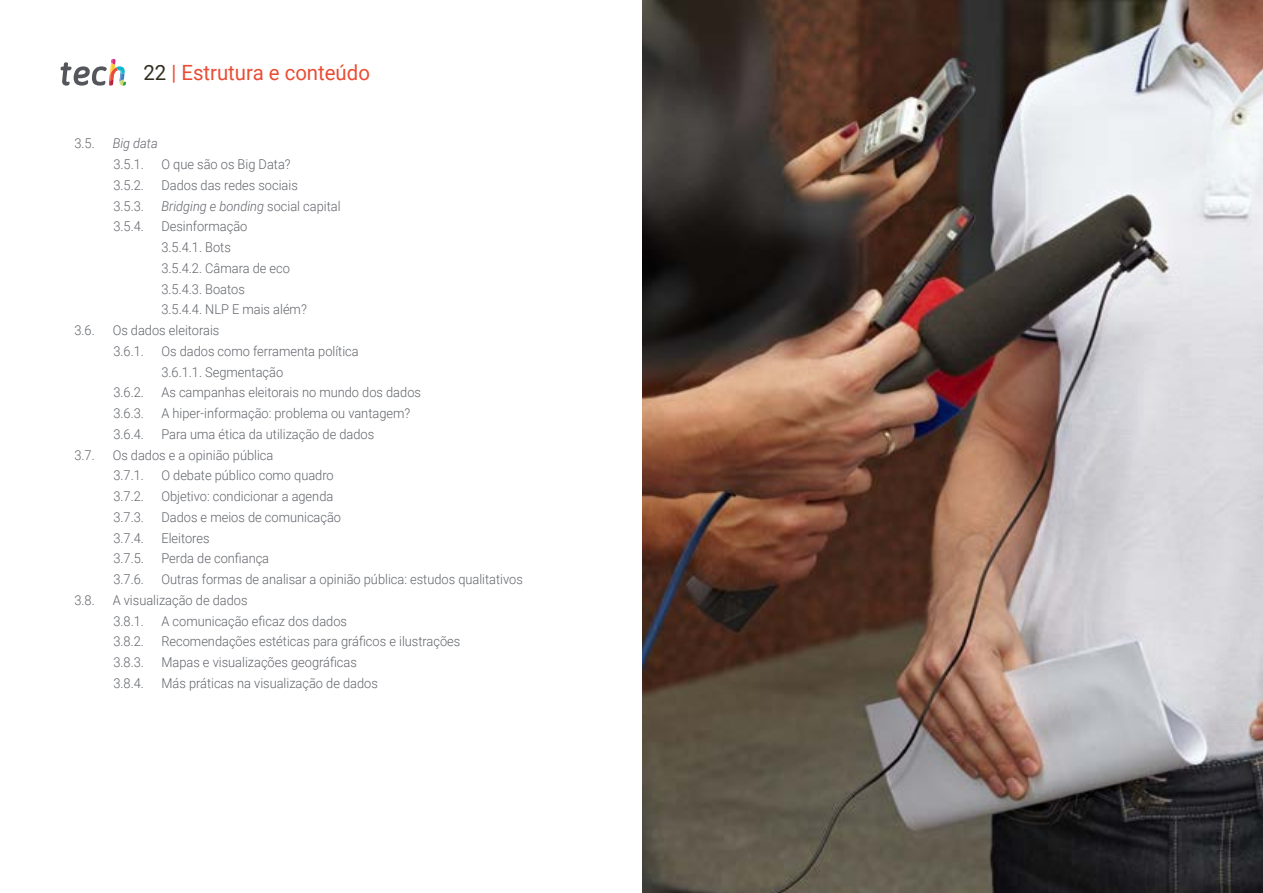
<style>
.page{position:relative;width:1263px;height:893px;background:#fff}
.page>*{position:absolute;margin:0;border:0;box-sizing:border-box;transform-origin:0 0}
.t1{font:21px "Roboto";color:#e94d35}
.t2{font:300 13.5px/20.7px "Roboto";color:#61646a;scale:.95 1}
.t3{font:italic 300 13.5px "Roboto";color:#61646a;scale:.95 1}
.s1{color:#312e20}
.s2{font-style:normal}
</style>
<div class="page">
<svg style="left:61px;top:59px;width:65px;height:27px"></svg>
<img style="left:642px;top:0;width:621px;height:893px">
<h1 class="t1" style="left:144px;top:57px;width:228px"><span class="s1">22</span> | Estrutura e conteúdo</h1>
<p class="t2" style="left:74px;top:133px;width:23px">3.5.</p>
<p class="t3" style="left:113px;top:134px;width:49px">Big data</p>
<p class="t2" style="left:113px;top:153px;width:34px">3.5.1.</p>
<p class="t2" style="left:161px;top:153px;width:138px">O que são os Big Data?</p>
<p class="t2" style="left:113px;top:174px;width:34px">3.5.2.</p>
<p class="t2" style="left:161px;top:174px;width:145px">Dados das redes sociais</p>
<p class="t2" style="left:113px;top:195px;width:34px">3.5.3.</p>
<p class="t3" style="left:161px;top:196px;width:190px">Bridging e bonding <span class="s2">social capital</span></p>
<p class="t2" style="left:113px;top:216px;width:34px">3.5.4.</p>
<p class="t2" style="left:161px;top:216px;width:155px">Desinformação<br>3.5.4.1. Bots<br>3.5.4.2. Câmara de eco<br>3.5.4.3. Boatos<br>3.5.4.4. NLP E mais além?</p>
<p class="t2" style="left:74px;top:319px;width:23px">3.6.</p>
<p class="t2" style="left:113px;top:319px;width:114px">Os dados eleitorais<br>3.6.1.</p>
<p class="t2" style="left:161px;top:340px;width:209px">Os dados como ferramenta política<br>3.6.1.1. Segmentação</p>
<p class="t2" style="left:113px;top:382px;width:34px">3.6.2.</p>
<p class="t2" style="left:161px;top:382px;width:275px">As campanhas eleitorais no mundo dos dados</p>
<p class="t2" style="left:113px;top:402px;width:34px">3.6.3.</p>
<p class="t2" style="left:161px;top:402px;width:263px">A hiper-informação: problema ou vantagem?</p>
<p class="t2" style="left:113px;top:423px;width:34px">3.6.4.</p>
<p class="t2" style="left:161px;top:423px;width:226px">Para uma ética da utilização de dados</p>
<p class="t2" style="left:74px;top:444px;width:23px">3.7.</p>
<p class="t2" style="left:113px;top:444px;width:171px">Os dados e a opinião pública<br>3.7.1.</p>
<p class="t2" style="left:161px;top:465px;width:183px">O debate público como quadro</p>
<p class="t2" style="left:113px;top:485px;width:34px">3.7.2.</p>
<p class="t2" style="left:161px;top:485px;width:182px">Objetivo: condicionar a agenda</p>
<p class="t2" style="left:113px;top:506px;width:34px">3.7.3.</p>
<p class="t2" style="left:161px;top:506px;width:191px">Dados e meios de comunicação</p>
<p class="t2" style="left:113px;top:527px;width:34px">3.7.4.</p>
<p class="t2" style="left:161px;top:527px;width:52px">Eleitores</p>
<p class="t2" style="left:113px;top:548px;width:34px">3.7.5.</p>
<p class="t2" style="left:161px;top:548px;width:115px">Perda de confiança</p>
<p class="t2" style="left:113px;top:568px;width:34px">3.7.6.</p>
<p class="t2" style="left:161px;top:568px;width:382px">Outras formas de analisar a opinião pública: estudos qualitativos</p>
<p class="t2" style="left:74px;top:589px;width:23px">3.8.</p>
<p class="t2" style="left:113px;top:589px;width:143px">A visualização de dados<br>3.8.1.</p>
<p class="t2" style="left:161px;top:610px;width:197px">A comunicação eficaz dos dados</p>
<p class="t2" style="left:113px;top:631px;width:34px">3.8.2.</p>
<p class="t2" style="left:161px;top:631px;width:316px">Recomendações estéticas para gráficos e ilustrações</p>
<p class="t2" style="left:113px;top:651px;width:34px">3.8.3.</p>
<p class="t2" style="left:161px;top:651px;width:207px">Mapas e visualizações geográficas</p>
<p class="t2" style="left:113px;top:672px;width:34px">3.8.4.</p>
<p class="t2" style="left:161px;top:672px;width:229px">Más práticas na visualização de dados</p>
</div>
